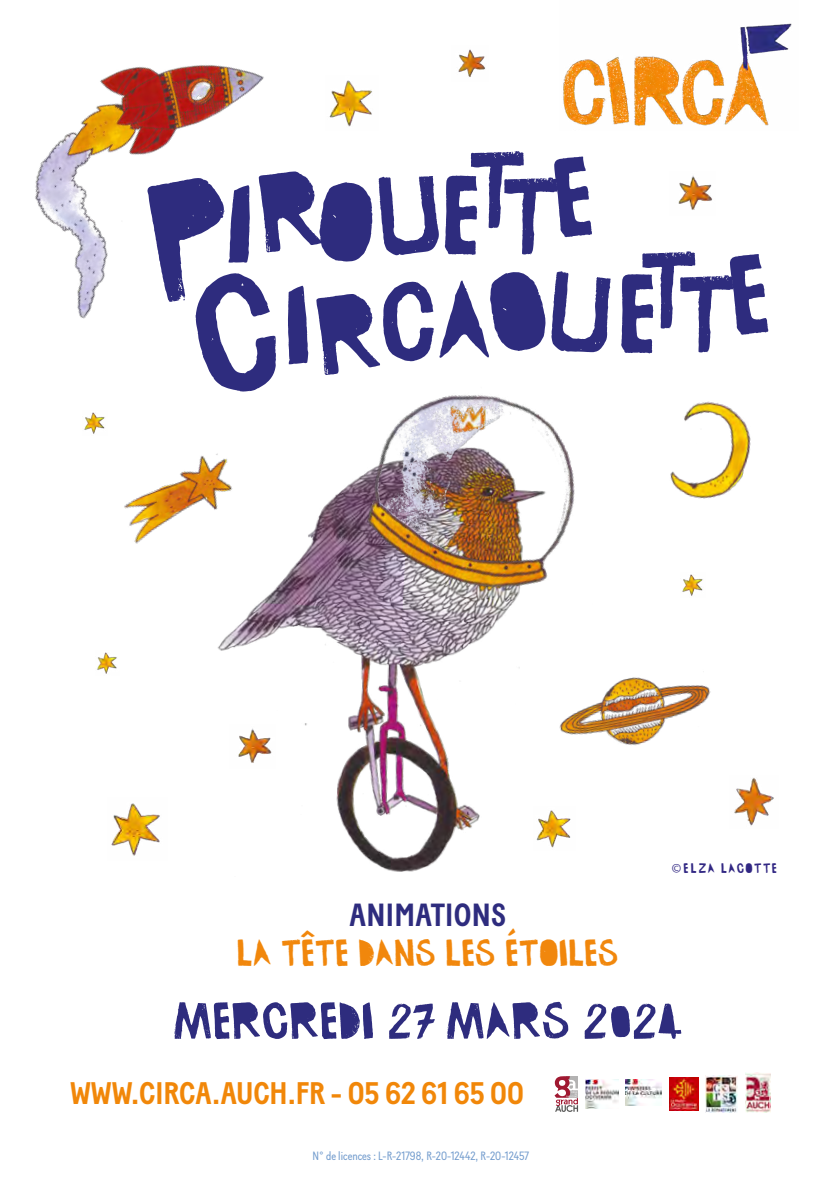
<style>
.page{position:relative;width:840px;height:1191px;background:#fff}
.page>*{position:absolute;margin:0;border:0;box-sizing:border-box;transform-origin:0 0}
.t1{font:52.2px "CIR Ca TAMPONA";color:#2e2c7e}
.t2{font:38px "CIR Ca TAMPONA";color:#f1870c}
.t3{font:700 32px "Baton";letter-spacing:.01em;color:#2e2c7e}
.t4{font:700 31.2px "Baton";color:#f18709}
.t5{font:14px "CIR Ca TAMPONA";letter-spacing:.1em;color:#312783}
.t6{font:12px "Baton";color:#749dce}
.s1{font-family:"Myriad Pro"}
.s2{font-size:50.4px}
</style>
<div class="page">
<img style="left:342px;top:822px;width:133px;height:50px">
<img style="left:217px;top:395px;width:358px;height:427px">
<img style="left:35px;top:65px;width:229px;height:254px">
<img style="left:512px;top:649px;width:199px;height:126px">
<img style="left:124px;top:424px;width:160px;height:170px">
<img style="left:111px;top:803px;width:49px;height:53px">
<img style="left:84px;top:412px;width:21px;height:22px">
<img style="left:329px;top:80px;width:43px;height:47px">
<img style="left:533px;top:807px;width:42px;height:41px">
<img style="left:682px;top:574px;width:21px;height:22px">
<img style="left:97px;top:652px;width:20px;height:22px">
<img style="left:734px;top:778px;width:40px;height:48px">
<img style="left:229px;top:724px;width:47px;height:44px">
<img style="left:458px;top:49px;width:28px;height:28px">
<img style="left:670px;top:401px;width:81px;height:98px">
<img style="left:563px;top:23px;width:229px;height:103px">
<svg style="left:554px;top:1076px;width:23px;height:35px"></svg>
<img style="left:745px;top:1072px;width:24px;height:40px">
<img style="left:705px;top:1075px;width:32px;height:37px">
<img style="left:669px;top:1077px;width:29px;height:33px">
<img style="left:585px;top:1079px;width:33px;height:29px">
<img style="left:625px;top:1079px;width:36px;height:26px">
<svg style="left:146px;top:148px;width:566px;height:171px"></svg>
<h3 class="t3" style="left:349px;top:896px;width:158px">ANIMATIONS</h3>
<h2 class="t2" style="left:237px;top:928px;width:383px">LA TÊTE DANS LES ÉTOILES</h2>
<p class="t5" style="left:671px;top:859px;width:106px"><span class="s1">©</span>ELZA LACOTTE</p>
<h1 class="t1" style="left:172px;top:987px;width:511px">MERCREDI <span class="s2">27</span> MARS <span class="s2">2024</span></h1>
<h3 class="t4" style="left:70px;top:1075px;width:455px">WWW.CIRCA.AUCH.FR - 05 62 61 65 00</h3>
<p class="t6" style="left:312px;top:1148px;width:218px">N° de licences : L-R-21798, R-20-12442, R-20-12457</p>
</div>
